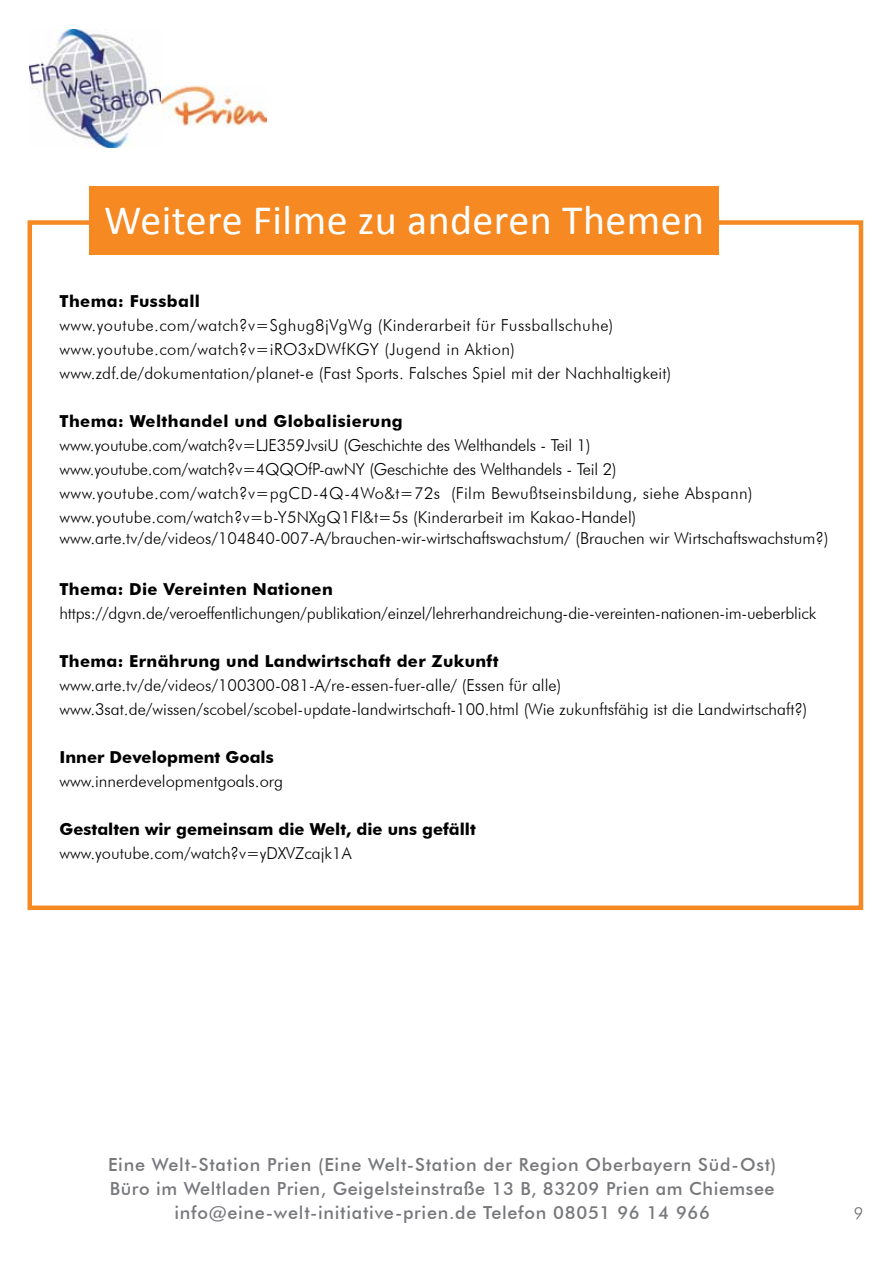
<style>
.page{position:relative;width:893px;height:1263px;background:#fff}
.page>*{position:absolute;margin:0;border:0;box-sizing:border-box;transform-origin:0 0}
.t1{font:42px "Calibri";letter-spacing:.01em;color:#fff}
.t2{font:500 18px/24px "Futura BT";letter-spacing:.04em;color:#77787b;text-align:center}
.t3{font:300 16.5px/24px "Futura BT";color:#000}
.t4{font:300 16.5px/24px "Futura BT";letter-spacing:.025em;color:#000}
.t5{font:700 16.5px "Futura BT";letter-spacing:.02em;color:#000}
.t6{font:700 16.5px "Futura BT";color:#000}
.t7{font:300 16.5px "Futura BT";color:#6f7073}
</style>
<div class="page">
<img style="left:30px;top:30px;width:131px;height:117px">
<img style="left:162px;top:85px;width:104px;height:41px">
<div style="left:28px;top:220px;width:835px;height:690px;border:4px solid #f68922"></div>
<div style="left:89px;top:187px;width:630px;height:68px;background:#f68922"></div>
<h1 class="t1" style="left:104px;top:194px;width:601px">Weitere Filme zu anderen Themen</h1>
<p class="t5" style="left:60px;top:291px;width:142px">Thema: Fussball</p>
<p class="t4" style="left:60px;top:313px;width:613px">www.youtube.com/watch?v=Sghug8jVgWg (Kinderarbeit für Fussballschuhe) www.youtube.com/watch?v=iRO3xDWfKGY (Jugend in Aktion) www.zdf.de/dokumentation/planet-e (Fast Sports. Falsches Spiel mit der Nachhaltigkeit)</p>
<p class="t5" style="left:60px;top:411px;width:345px">Thema: Welthandel und Globalisierung</p>
<p class="t3" style="left:60px;top:433px;width:694px">www.youtube.com/watch?v=LJE359JvsiU (Geschichte des Welthandels - Teil 1) www.youtube.com/watch?v=4QQOfP-awNY (Geschichte des Welthandels - Teil 2) www.youtube.com/watch?v=pgCD-4Q-4Wo&amp;t=72s (Film Bewußtseinsbildung, siehe Abspann) www.youtube.com/watch?v=b-Y5NXgQ1FI&amp;t=5s (Kinderarbeit im Kakao-Handel)</p>
<p class="t3" style="left:60px;top:526px;width:770px">www.arte.tv/de/videos/104840-007-A/brauchen-wir-wirtschaftswachstum/ (Brauchen wir Wirtschaftswachstum?)</p>
<p class="t5" style="left:60px;top:579px;width:275px">Thema: Die Vereinten Nationen</p>
<p class="t3" style="left:60px;top:601px;width:758px">https://dgvn.de/veroeffentlichungen/publikation/einzel/lehrerhandreichung-die-vereinten-nationen-im-ueberblick</p>
<p class="t5" style="left:60px;top:651px;width:440px">Thema: Ernährung und Landwirtschaft der Zukunft</p>
<p class="t3" style="left:60px;top:673px;width:749px">www.arte.tv/de/videos/100300-081-A/re-essen-fuer-alle/ (Essen für alle) www.3sat.de/wissen/scobel/scobel-update-landwirtschaft-100.html (Wie zukunftsfähig ist die Landwirtschaft?)</p>
<p class="t6" style="left:60px;top:747px;width:216px">Inner Development Goals</p>
<p class="t3" style="left:60px;top:769px;width:225px">www.innerdevelopmentgoals.org</p>
<p class="t6" style="left:60px;top:819px;width:418px">Gestalten wir gemeinsam die Welt, die uns gefällt</p>
<p class="t3" style="left:60px;top:841px;width:293px">www.youtube.com/watch?v=yDXVZcajk1A</p>
<p class="t2" style="left:108px;top:1152px;width:670px">Eine Welt-Station Prien (Eine Welt-Station der Region Oberbayern Süd-Ost)<br>Büro im Weltladen Prien, Geigelsteinstraße 13 B, 83209 Prien am Chiemsee info@eine-welt-initiative-prien.de Telefon 08051 96 14 966</p>
<p class="t7" style="left:854px;top:1203px;width:11px">9</p>
</div>
